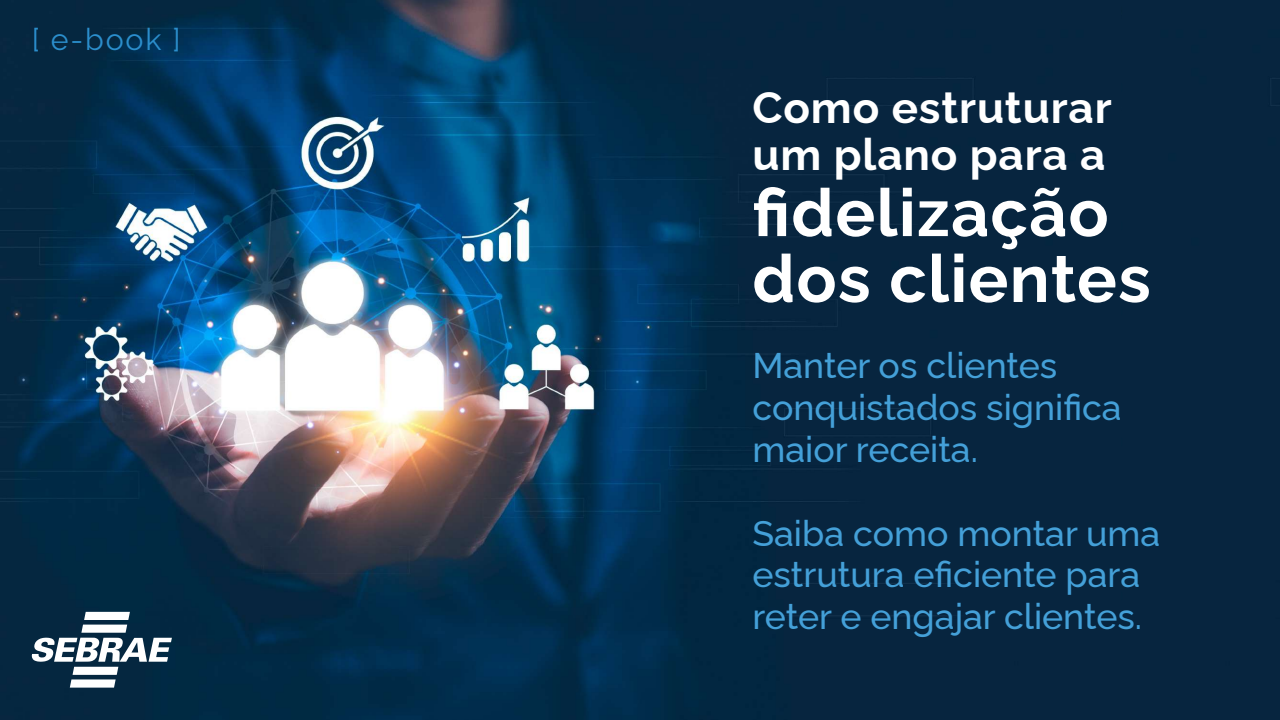
<style>
.page{position:relative;width:1280px;height:720px;background:#fff}
.page>*{position:absolute;margin:0;border:0;box-sizing:border-box;transform-origin:0 0}
.t1{font:700 66.3px/65.9px "Rawline";letter-spacing:.02em;color:#fff}
.t2{font:700 44px/47.5px "Rawline";letter-spacing:.02em;color:#fff}
.t3{font:500 35.7px/41.8px "Rawline";color:#44a0d8}
.t4{font:30.3px "Rawline";color:#2b8ecc}
</style>
<div class="page">
<img style="left:0;top:0;width:1280px;height:720px">
<svg style="left:32px;top:612px;width:140px;height:76px"></svg>
<p class="t4" style="left:32px;top:15px;width:150px">[ e-book ]</p>
<p class="t2" style="left:752px;top:79px;width:361px">Como estruturar um plano para a</p>
<h1 class="t1" style="left:752px;top:173px;width:400px">fidelização dos clientes</h1>
<p class="t3" style="left:752px;top:341px;width:371px">Manter os clientes conquistados significa maior receita.</p>
<p class="t3" style="left:752px;top:508px;width:409px">Saiba como montar uma estrutura eficiente para reter e engajar clientes.</p>
</div>
